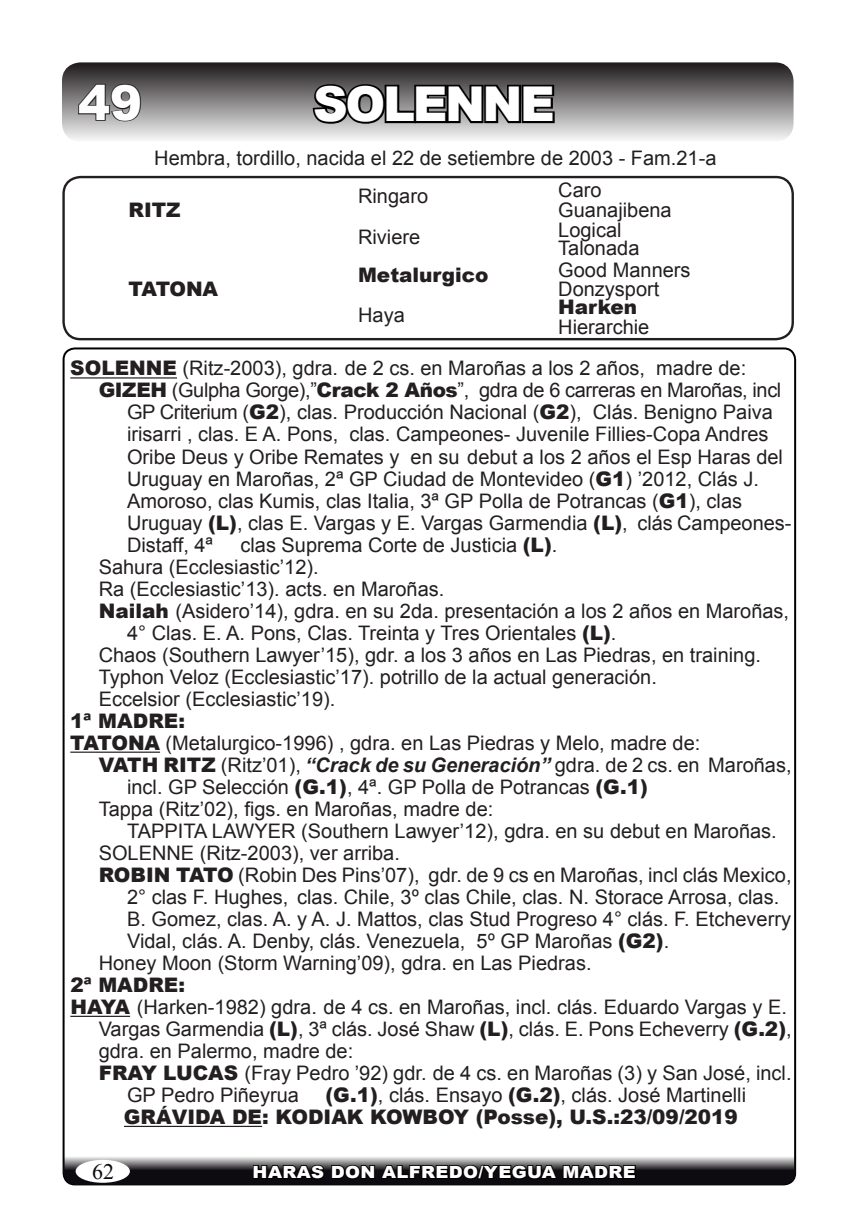
<style>
.page{position:relative;width:862px;height:1231px;background:#fff}
.page>*{position:absolute;margin:0;border:0;box-sizing:border-box;transform-origin:0 0}
.t1{font:900 48px "Arial";letter-spacing:-.05em;color:#fff}
.t2{font:22px "Times New Roman";color:#0e0b10}
.t3{font:20px "Arial";color:#231f20}
.t4{font:900 20px/22px "Arial";color:#231f20}
.t5{font:20px "Arial";letter-spacing:-.02em;color:#231f20}
.t6{font:900 16.8px "Arial";letter-spacing:.02em;color:#fff;scale:1.08 1}
.s1{font-weight:900}
.s2{font-weight:700;font-style:italic}
.s3{font-weight:400}
</style>
<div class="page">
<svg style="left:391px;top:1149px;width:74px;height:39px"></svg>
<div style="left:64px;top:348px;width:731px;height:836px;background:#fff;border-radius:11px"></div>
<div style="left:62px;top:176px;width:732px;height:164px;border:2px solid #231f20;border-radius:17px"></div>
<div style="left:63px;top:64px;width:729px;height:76px;background:linear-gradient(to bottom,#211d1e,#f0f0f0);border-radius:17px"></div>
<div style="left:62px;top:62px;width:731px;height:80px;border:3px solid #231f20;border-radius:17px"></div>
<svg style="left:63px;top:1155px;width:733px;height:29px;background:#49464a"></svg>
<svg style="left:777px;top:1155px;width:19px;height:15px"></svg>
<svg style="left:63px;top:1155px;width:19px;height:15px"></svg>
<div style="left:76px;top:1159px;width:54px;height:23px;background:#fff;border-radius:50%"></div>
<svg style="left:311px;top:81px;width:246px;height:45px;background:#4d4c4c"></svg>
<svg style="left:77px;top:83px;width:65px;height:40px;background:#716f6f"></svg>
<hr style="left:70px;top:377px;width:107px;height:1px;background:#231f20">
<hr style="left:70px;top:751px;width:90px;height:1px;background:#231f20">
<hr style="left:70px;top:1015px;width:60px;height:1px;background:#231f20">
<hr style="left:124px;top:1125px;width:138px;height:1px;background:#231f20">
<svg style="left:252px;top:1155px;width:385px;height:25px;background:#535253"></svg>
<h1 class="t1" style="left:78px;top:68px;width:66px">49</h1>
<h1 class="t1" style="left:313px;top:69px;width:243px">SOLENNE</h1>
<p class="t3" style="left:154px;top:144px;width:564px">Hembra, tordillo, nacida el 22 de setiembre de 2003 - Fam.21-a</p>
<p class="t4" style="left:128px;top:198px;width:54px">RITZ</p>
<p class="t4" style="left:128px;top:277px;width:91px">TATONA</p>
<p class="t3" style="left:358px;top:182px;width:72px">Ringaro</p>
<p class="t3" style="left:358px;top:224px;width:64px">Riviere</p>
<p class="t4" style="left:358px;top:263px;width:132px">Metalurgico</p>
<p class="t3" style="left:358px;top:302px;width:48px">Haya</p>
<p class="t3" style="left:558px;top:177px;width:45px">Caro</p>
<p class="t3" style="left:558px;top:197px;width:115px">Guanajibena</p>
<p class="t3" style="left:558px;top:217px;width:65px">Logical</p>
<p class="t3" style="left:558px;top:235px;width:83px">Talonada</p>
<p class="t3" style="left:558px;top:256px;width:134px">Good Manners</p>
<p class="t3" style="left:558px;top:275px;width:103px">Donzysport</p>
<p class="t4" style="left:558px;top:296px;width:80px">Harken</p>
<p class="t3" style="left:558px;top:313px;width:93px">Hierarchie</p>
<p class="t3" style="left:70px;top:355px;width:677px"><span class="s1">SOLENNE</span> (Ritz-2003), gdra. de 2 cs. en Maroñas a los 2 años, madre de:</p>
<p class="t5" style="left:99px;top:377px;width:684px"><span class="s1">GIZEH</span> (Gulpha Gorge),”<span class="s1">Crack 2 Años</span>”, gdra de 6 carreras en Maroñas, incl</p>
<p class="t3" style="left:127px;top:399px;width:647px">GP Criterium (<span class="s1">G2</span>), clas. Producción Nacional (<span class="s1">G2</span>), Clás. Benigno Paiva</p>
<p class="t3" style="left:127px;top:421px;width:643px">irisarri , clas. E A. Pons, clas. Campeones- Juvenile Fillies-Copa Andres</p>
<p class="t3" style="left:127px;top:443px;width:657px">Oribe Deus y Oribe Remates y en su debut a los 2 años el Esp Haras del</p>
<p class="t3" style="left:127px;top:465px;width:633px">Uruguay en Maroñas, 2ª GP Ciudad de Montevideo (<span class="s1">G1</span>) ’2012, Clás J.</p>
<p class="t3" style="left:127px;top:487px;width:617px">Amoroso, clas Kumis, clas Italia, 3ª GP Polla de Potrancas (<span class="s1">G1</span>), clas</p>
<p class="t3" style="left:127px;top:509px;width:666px">Uruguay <span class="s1">(L)</span>, clas E. Vargas y E. Vargas Garmendia <span class="s1">(L)</span>, clás Campeones-</p>
<p class="t3" style="left:127px;top:531px;width:87px">Distaff, 4ª</p>
<p class="t3" style="left:240px;top:531px;width:318px">clas Suprema Corte de Justicia <span class="s1">(L)</span>.</p>
<p class="t3" style="left:99px;top:553px;width:222px">Sahura (Ecclesiastic’12).</p>
<p class="t3" style="left:99px;top:575px;width:347px">Ra (Ecclesiastic’13). acts. en Maroñas.</p>
<p class="t3" style="left:99px;top:597px;width:692px"><span class="s1">Nailah</span> (Asidero’14), gdra. en su 2da. presentación a los 2 años en Maroñas,</p>
<p class="t3" style="left:127px;top:619px;width:491px">4° Clas. E. A. Pons, Clas. Treinta y Tres Orientales <span class="s1">(L)</span>.</p>
<p class="t3" style="left:99px;top:641px;width:664px">Chaos (Southern Lawyer’15), gdr. a los 3 años en Las Piedras, en training.</p>
<p class="t3" style="left:99px;top:663px;width:560px">Typhon Veloz (Ecclesiastic’17). potrillo de la actual generación.</p>
<p class="t3" style="left:99px;top:685px;width:238px">Eccelsior (Ecclesiastic’19).</p>
<p class="t4" style="left:70px;top:708px;width:116px">1ª MADRE:</p>
<p class="t3" style="left:70px;top:729px;width:631px"><span class="s1">TATONA</span> (Metalurgico-1996) , gdra. en Las Piedras y Melo, madre de:</p>
<p class="t3" style="left:99px;top:751px;width:694px"><span class="s1">VATH RITZ</span> (Ritz’01), <span class="s2">“Crack de su Generación”</span> gdra. de 2 cs. en Maroñas,</p>
<p class="t3" style="left:127px;top:773px;width:522px">incl. GP Selección <span class="s1">(G.1)</span>, 4ª. GP Polla de Potrancas <span class="s1">(G.1)</span></p>
<p class="t3" style="left:99px;top:795px;width:396px">Tappa (Ritz’02), figs. en Maroñas, madre de:</p>
<p class="t3" style="left:127px;top:817px;width:651px">TAPPITA LAWYER (Southern Lawyer’12), gdra. en su debut en Maroñas.</p>
<p class="t3" style="left:99px;top:839px;width:303px">SOLENNE (Ritz-2003), ver arriba.</p>
<p class="t3" style="left:99px;top:861px;width:694px"><span class="s1">ROBIN TATO</span> (Robin Des Pins’07), gdr. de 9 cs en Maroñas, incl clás Mexico,</p>
<p class="t3" style="left:127px;top:883px;width:653px">2° clas F. Hughes, clas. Chile, 3º clas Chile, clas. N. Storace Arrosa, clas.</p>
<p class="t3" style="left:127px;top:905px;width:665px">B. Gomez, clas. A. y A. J. Mattos, clas Stud Progreso 4° clás. F. Etcheverry</p>
<p class="t3" style="left:127px;top:927px;width:544px">Vidal, clás. A. Denby, clás. Venezuela, 5º GP Maroñas <span class="s1">(G2)</span>.</p>
<p class="t3" style="left:99px;top:949px;width:494px">Honey Moon (Storm Warning’09), gdra. en Las Piedras.</p>
<p class="t4" style="left:70px;top:972px;width:116px">2ª MADRE:</p>
<p class="t3" style="left:70px;top:993px;width:718px"><span class="s1">HAYA</span> (Harken-1982) gdra. de 4 cs. en Maroñas, incl. clás. Eduardo Vargas y E.</p>
<p class="t3" style="left:99px;top:1015px;width:694px">Vargas Garmendia <span class="s1">(L)</span>, 3ª clás. José Shaw <span class="s1">(L)</span>, clás. E. Pons Echeverry <span class="s1">(G.2)</span>,</p>
<p class="t3" style="left:99px;top:1037px;width:256px">gdra. en Palermo, madre de:</p>
<p class="t3" style="left:99px;top:1059px;width:694px"><span class="s1">FRAY LUCAS</span> (Fray Pedro ’92) gdr. de 4 cs. en Maroñas (3) y San José, incl.</p>
<p class="t3" style="left:127px;top:1081px;width:173px">GP Pedro Piñeyrua</p>
<p class="t4" style="left:124px;top:1082px;width:623px;text-indent:201px">(G.1)<span class="s3">, clás. Ensayo</span> (G.2)<span class="s3">, clás. José Martinelli<br></span>GRÁVIDA DE: KODIAK KOWBOY (Posse), U.S.:23/09/2019</p>
<p class="t2" style="left:92px;top:1156px;width:23px">62</p>
<p class="t6" style="left:253px;top:1159px;width:356px">HARAS DON ALFREDO/YEGUA MADRE</p>
</div>
